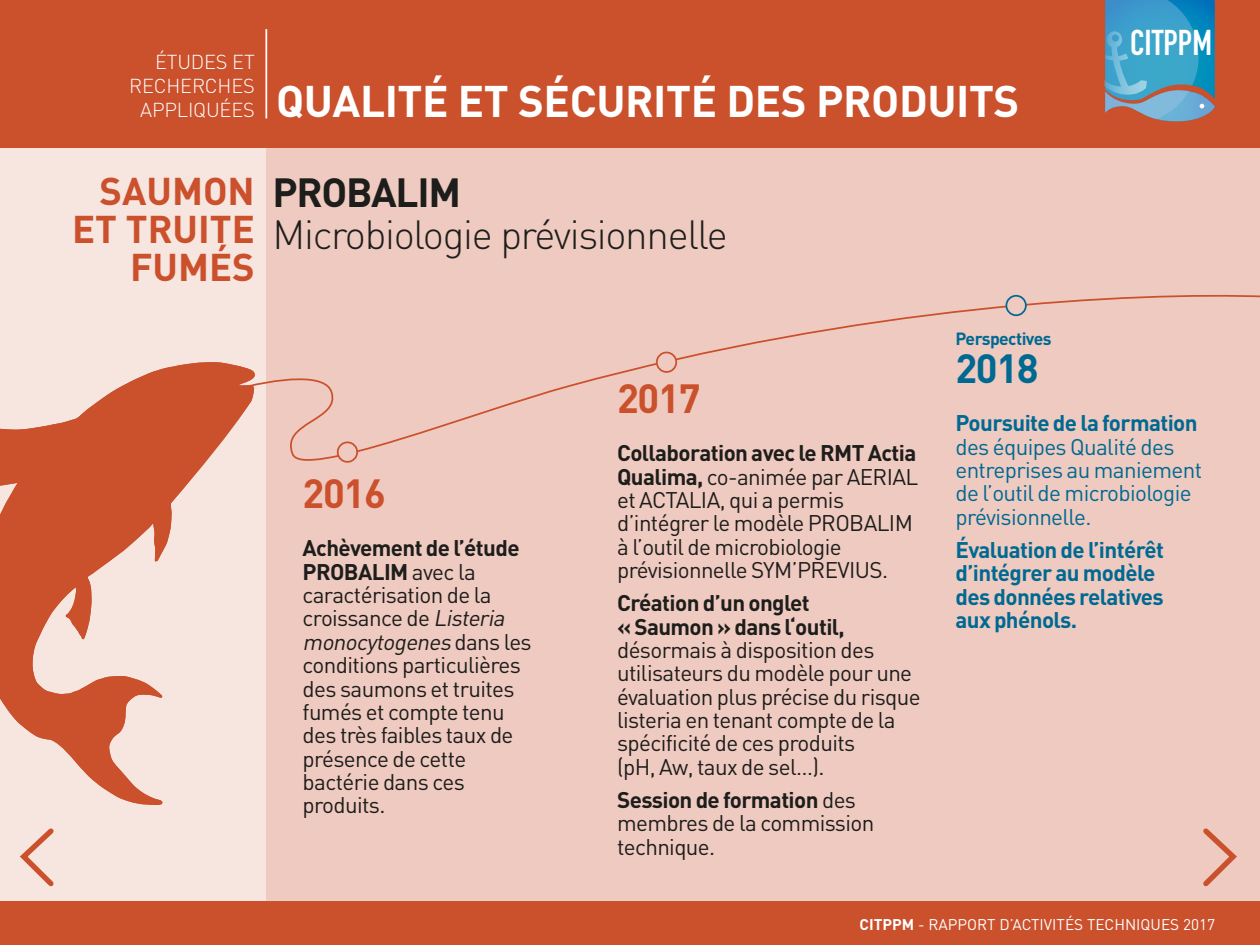
<style>
.page{position:relative;width:1260px;height:945px;background:#fff}
.page>*{position:absolute;margin:0;border:0;box-sizing:border-box;transform-origin:0 0}
.t1{font:700 43.75px "DIN";letter-spacing:-.01em;color:#fff}
.t2{font:300 40.25px/42px "DIN";letter-spacing:-.035em;color:#1d1d1b}
.t3{font:700 40.25px "DIN";letter-spacing:-.035em;color:#cb502c}
.t4{font:700 40.25px "DIN";color:#006991}
.t5{font:700 38.15px/37.8px "DIN";color:#cb502c;text-align:right}
.t6{font:35.35px "DIN Engschrift";color:#fff}
.t7{font:22.4px/23.3px "DIN";letter-spacing:-.03em;color:#1d1d1b}
.t8{font:700 22.4px/23.3px "DIN";letter-spacing:-.025em;color:#006991}
.t9{font:22.4px/23.3px "DIN";letter-spacing:-.03em;color:#006991}
.t10{font:700 22.4px/23.3px "DIN";letter-spacing:-.025em;color:#1d1d1b}
.t11{font:300 19.95px/24px "DIN";letter-spacing:-.01em;color:#fff;text-align:right}
.t12{font:700 17.5px "DIN";letter-spacing:-.035em;color:#006991}
.t13{font:15.4px "DIN";color:#fff}
.s1{font-weight:700;font-size:38.15px;color:#cb502c}
.s2{font-weight:700}
.s3{font-style:italic}
</style>
<div class="page">
<div style="left:0;top:148px;width:1260px;height:797px;background:#efcac0"></div>
<div style="left:0;top:148px;width:265px;height:775px;background:#f7e5df"></div>
<div style="left:0;top:0;width:1260px;height:148px;background:#cb502c"></div>
<div style="left:0;top:901px;width:1260px;height:44px;background:#cb502c"></div>
<svg style="left:0;top:362px;width:224px;height:443px"></svg>
<svg style="left:1105px;top:0;width:110px;height:122px;background:#4d99bc"></svg>
<hr style="left:265px;top:29px;width:2px;height:89px;background:#fff">
<svg style="left:224px;top:292px;width:1036px;height:190px"></svg>
<div style="left:338px;top:442px;width:19px;height:20px;background:#efcac0;border-radius:50%"></div>
<div style="left:337px;top:441px;width:21px;height:22px;border:2px solid #cb502c;border-radius:50%"></div>
<div style="left:657px;top:352px;width:19px;height:20px;background:#efcac0;border-radius:50%"></div>
<div style="left:656px;top:352px;width:21px;height:21px;border:2px solid #cb502c;border-radius:50%"></div>
<div style="left:1006px;top:296px;width:20px;height:19px;background:#efcac0;border-radius:50%"></div>
<div style="left:1006px;top:295px;width:21px;height:21px;border:2px solid #006991;border-radius:50%"></div>
<svg style="left:1203px;top:828px;width:34px;height:59px"></svg>
<svg style="left:20px;top:828px;width:34px;height:59px"></svg>
<p class="t11" style="left:129px;top:50px;width:127px">ÉTUDES ET<br>RECHERCHES<br>APPLIQUÉES</p>
<h1 class="t1" style="left:276px;top:73px;width:745px">QUALITÉ ET SÉCURITÉ DES PRODUITS</h1>
<h2 class="t2" style="left:273px;top:171px;width:457px;text-indent:-173px"><span class="s1">SAUMON</span> <span class="s2">PROBALIM<br></span>Microbiologie prévisionnelle</h2>
<h3 class="t5" style="left:72px;top:209px;width:184px">ET TRUITE<br>FUMÉS</h3>
<h2 class="t3" style="left:617px;top:372px;width:85px">2017</h2>
<p class="t12" style="left:955px;top:327px;width:98px">Perspectives</p>
<h2 class="t4" style="left:955px;top:342px;width:85px">2018</h2>
<h3 class="t6" style="left:1130px;top:22px;width:83px">CITPPM</h3>
<h2 class="t3" style="left:303px;top:467px;width:85px">2016</h2>
<p class="t7" style="left:303px;top:536px;width:231px"><span class="s2">Achèvement de l’étude<br>PROBALIM</span> avec la caractérisation de la croissance de <span class="s3">Listeria monocytogenes</span> d a n s le s conditions particulières des saumons et truites fumés et compte tenu des très faibles taux de présence de cette bactérie dans ces produits.</p>
<p class="t7" style="left:617px;top:441px;width:303px"><span class="s2">Collaboration avec le RMT Actia<br>Qualima,</span> co-animée par AERIAL et ACTALIA, qui a permis d’intégrer le modèle PROBALIM à l’outil de microbiologie prévisionnelle SYM’PREVIUS.</p>
<p class="t10" style="left:617px;top:591px;width:229px">Création d’un onglet<br>« Saumon » dans l‘outil,</p>
<p class="t7" style="left:617px;top:638px;width:305px">désormais à disposition des utilisateurs du modèle pour une évaluation plus précise du risque listeria en tenant compte de la spécificité de ces produits<br>(pH, Aw, taux de sel…).</p>
<p class="t7" style="left:617px;top:788px;width:259px"><span class="s2">Session de formation</span> des membres de la commission technique.</p>
<p class="t8" style="left:955px;top:411px;width:244px">Poursuite de la formation</p>
<p class="t9" style="left:955px;top:435px;width:248px">des équipes Qualité des entreprises au maniement de l’outil de microbiologie prévisionnelle.</p>
<p class="t8" style="left:955px;top:537px;width:210px">Évaluation de l’intérêt d’intégrer au modèle des données relatives aux phénols.</p>
<p class="t13" style="left:860px;top:914px;width:357px"><span class="s2">CITPPM</span> - RAPPORT D’ACTIVITÉS TECHNIQUES 2017</p>
</div>
